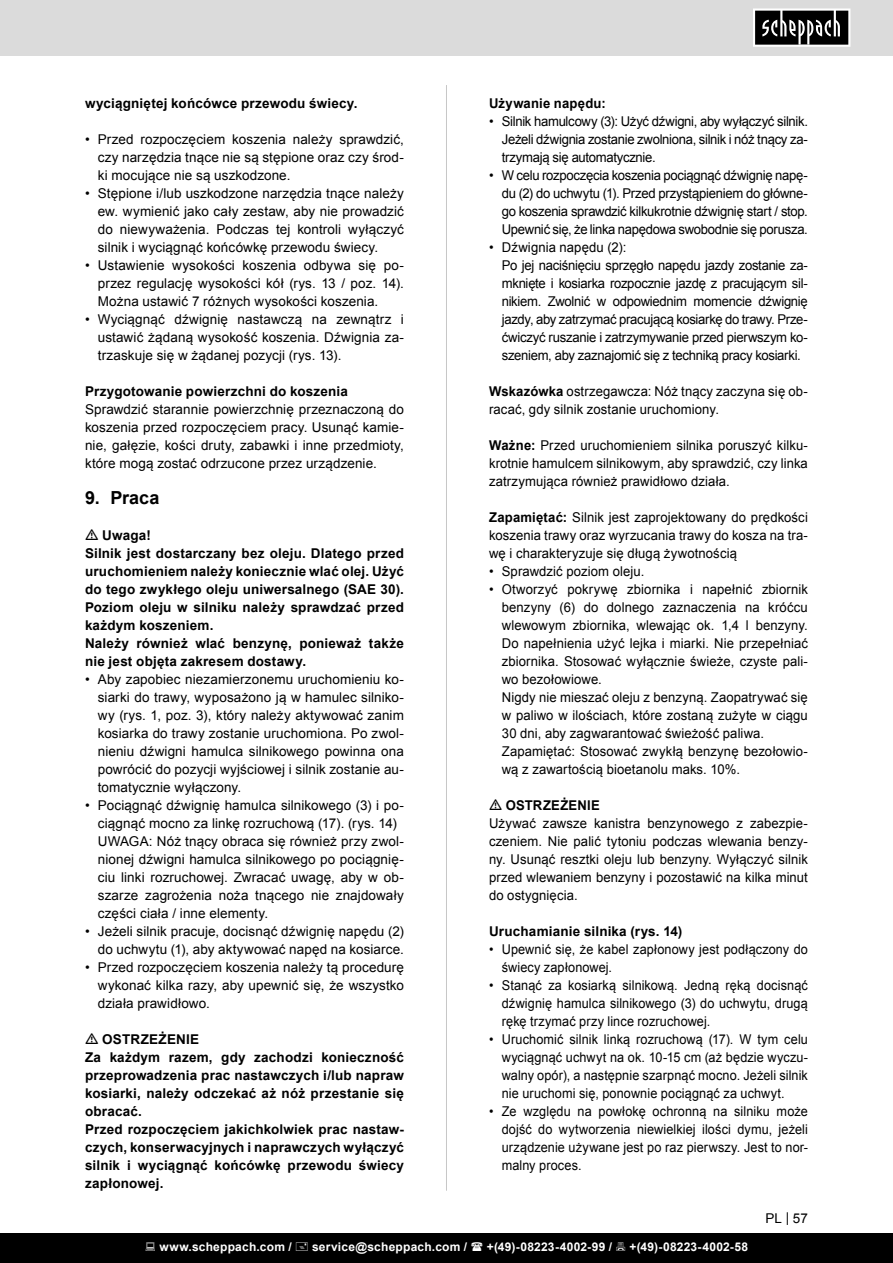
<style>
.page{position:relative;width:893px;height:1263px;background:#fff}
.page>*{position:absolute;margin:0;border:0;box-sizing:border-box;transform-origin:0 0}
.t1{font:700 18px "Arial";color:#000}
.t2{font:13.5px/18px "Arial";letter-spacing:.005em;color:#000;text-align:justify}
.t3{font:700 13.5px/18px "Arial";letter-spacing:.015em;color:#000;text-align:justify}
.t4{font:13.5px/18px "Arial";letter-spacing:.005em;color:#000;text-align:justify;scale:.94 1}
.t5{font:700 12px "Arial";letter-spacing:.02em;color:#fff}
.s1{font-weight:700}
</style>
<div class="page">
<div style="left:0;top:0;width:893px;height:55px;background:#dbdbdb"></div>
<svg style="left:753px;top:9px;width:97px;height:38px;background:#4e4e4e"></svg>
<hr style="left:446px;top:85px;width:1px;height:1106px;background:#c7c7c7">
<div style="left:0;top:1233px;width:893px;height:30px;background:#000"></div>
<p class="t3" style="left:85px;top:95px;width:274px">wyciągniętej końcówce przewodu świecy.</p>
<p class="t2" style="left:98px;top:130px;width:308px;text-indent:-13px">• Przed rozpoczęciem koszenia należy sprawdzić, czy narzędzia tnące nie są stępione oraz czy środ&shy;ki mocujące nie są uszkodzone.</p>
<p class="t2" style="left:98px;top:184px;width:308px;text-indent:-13px">• Stępione i/lub uszkodzone narzędzia tnące należy ew. wymienić jako cały zestaw, aby nie prowadzić do niewyważenia. Podczas tej kontroli wyłączyć silnik i wyciągnąć końcówkę przewodu świecy.</p>
<p class="t2" style="left:98px;top:256px;width:308px;text-indent:-13px">• Ustawienie wysokości koszenia odbywa się po&shy;przez regulację wysokości kół (rys. 13 / poz. 14).<br>Można ustawić 7 różnych wysokości koszenia.</p>
<p class="t2" style="left:98px;top:310px;width:308px;text-indent:-13px">• Wyciągnąć dźwignię nastawczą na zewnątrz i ustawić żądaną wysokość koszenia. Dźwignia za&shy;trzaskuje się w żądanej pozycji (rys. 13).</p>
<p class="t3" style="left:85px;top:383px;width:265px">Przygotowanie powierzchni do koszenia</p>
<p class="t2" style="left:85px;top:400px;width:320px">Sprawdzić starannie powierzchnię przeznaczoną do koszenia przed rozpoczęciem pracy. Usunąć kamie&shy;nie, gałęzie, kości druty, zabawki i inne przedmioty, które mogą zostać odrzucone przez urządzenie.</p>
<p class="t1" style="left:85px;top:486px;width:76px">9. Praca</p>
<p class="t3" style="left:102px;top:527px;width:50px">Uwaga!</p>
<p class="t3" style="left:85px;top:545px;width:320px">Silnik jest dostarczany bez oleju. Dlatego przed uruchomieniem należy koniecznie wlać olej. Użyć do tego zwykłego oleju uniwersalnego (SAE 30).<br>Poziom oleju w silniku należy sprawdzać przed każdym koszeniem.</p>
<p class="t3" style="left:85px;top:635px;width:320px">Należy również wlać benzynę, ponieważ także nie jest objęta zakresem dostawy.</p>
<p class="t2" style="left:98px;top:670px;width:308px;text-indent:-13px">• Aby zapobiec niezamierzonemu uruchomieniu ko&shy;siarki do trawy, wyposażono ją w hamulec silniko&shy;wy (rys. 1, poz. 3), który należy aktywować zanim kosiarka do trawy zostanie uruchomiona. Po zwol&shy;nieniu dźwigni hamulca silnikowego powinna ona powrócić do pozycji wyjściowej i silnik zostanie au&shy;tomatycznie wyłączony.</p>
<p class="t2" style="left:85px;top:796px;width:320px;text-align:center">• Pociągnąć dźwignię hamulca silnikowego (3) i po&shy;ciągnąć mocno za linkę rozruchową (17). (rys. 14)</p>
<p class="t2" style="left:98px;top:832px;width:308px">UWAGA: Nóż tnący obraca się również przy zwol&shy;nionej dźwigni hamulca silnikowego po pociągnię&shy;ciu linki rozruchowej. Zwracać uwagę, aby w ob&shy;szarze zagrożenia noża tnącego nie znajdowały części ciała / inne elementy.</p>
<p class="t2" style="left:85px;top:922px;width:320px;text-align:right">• Jeżeli silnik pracuje, docisnąć dźwignię napędu (2) do uchwytu (1), aby aktywować napęd na kosiarce.</p>
<p class="t2" style="left:98px;top:958px;width:308px;text-indent:-13px">• Przed rozpoczęciem koszenia należy tą procedurę wykonać kilka razy, aby upewnić się, że wszystko działa prawidłowo.</p>
<p class="t3" style="left:102px;top:1031px;width:98px">OSTRZEŻENIE</p>
<p class="t3" style="left:85px;top:1049px;width:320px">Za każdym razem, gdy zachodzi konieczność przeprowadzenia prac nastawczych i/lub napraw kosiarki, należy odczekać aż nóż przestanie się obracać.</p>
<p class="t3" style="left:85px;top:1121px;width:320px">Przed rozpoczęciem jakichkolwiek prac nastaw&shy;czych, konserwacyjnych i naprawczych wyłączyć silnik i wyciągnąć końcówkę przewodu świecy zapłonowej.</p>
<p class="t3" style="left:489px;top:95px;width:118px">Używanie napędu:</p>
<p class="t2" style="left:502px;top:112px;width:308px;text-indent:-13px">• Silnik hamulcowy (3): Użyć dźwigni, aby wyłączyć silnik.<br>Jeżeli dźwignia zostanie zwolniona, silnik i nóż tnący za&shy;trzymają się automatycznie.</p>
<p class="t2" style="left:502px;top:166px;width:308px;text-indent:-13px">• W celu rozpoczęcia koszenia pociągnąć dźwignię napę&shy;du (2) do uchwytu (1). Przed przystąpieniem do główne&shy;go koszenia sprawdzić kilkukrotnie dźwignię start / stop.<br>Upewnić się, że linka napędowa swobodnie się porusza.</p>
<p class="t2" style="left:489px;top:238px;width:139px">• Dźwignia napędu (2):</p>
<p class="t2" style="left:502px;top:256px;width:308px">Po jej naciśnięciu sprzęgło napędu jazdy zostanie za&shy;mknięte i kosiarka rozpocznie jazdę z pracującym sil&shy;nikiem. Zwolnić w odpowiednim momencie dźwignię jazdy, aby zatrzymać pracującą kosiarkę do trawy. Prze&shy;ćwiczyć ruszanie i zatrzymywanie przed pierwszym ko&shy;szeniem, aby zaznajomić się z techniką pracy kosiarki.</p>
<p class="t2" style="left:489px;top:382px;width:320px"><span class="s1">Wskazówka</span> ostrzegawcza: Nóż tnący zaczyna się ob&shy;racać, gdy silnik zostanie uruchomiony.</p>
<p class="t2" style="left:489px;top:436px;width:320px"><span class="s1">Ważne:</span> Przed uruchomieniem silnika poruszyć kilku&shy;krotnie hamulcem silnikowym, aby sprawdzić, czy linka zatrzymująca również prawidłowo działa.</p>
<p class="t2" style="left:489px;top:508px;width:320px"><span class="s1">Zapamiętać:</span> Silnik jest zaprojektowany do prędkości koszenia trawy oraz wyrzucania trawy do kosza na tra&shy;wę i charakteryzuje się długą żywotnością</p>
<p class="t2" style="left:489px;top:562px;width:157px">• Sprawdzić poziom oleju.</p>
<p class="t2" style="left:502px;top:580px;width:308px;text-indent:-13px">• Otworzyć pokrywę zbiornika i napełnić zbiornik benzyny (6) do dolnego zaznaczenia na króćcu wlewowym zbiornika, wlewając ok. 1,4 l benzyny.<br>Do napełnienia użyć lejka i miarki. Nie przepełniać zbiornika. Stosować wyłącznie świeże, czyste pali&shy;wo bezołowiowe.</p>
<p class="t2" style="left:502px;top:688px;width:308px">Nigdy nie mieszać oleju z benzyną. Zaopatrywać się w paliwo w ilościach, które zostaną zużyte w ciągu 30 dni, aby zagwarantować świeżość paliwa.</p>
<p class="t2" style="left:502px;top:742px;width:308px">Zapamiętać: Stosować zwykłą benzynę bezołowio&shy;wą z zawartością bioetanolu maks. 10%.</p>
<p class="t3" style="left:506px;top:797px;width:95px">OSTRZEŻENIE</p>
<p class="t2" style="left:489px;top:814px;width:320px">Używać zawsze kanistra benzynowego z zabezpie&shy;czeniem. Nie palić tytoniu podczas wlewania benzy&shy;ny. Usunąć resztki oleju lub benzyny. Wyłączyć silnik przed wlewaniem benzyny i pozostawić na kilka minut do ostygnięcia.</p>
<p class="t3" style="left:489px;top:923px;width:195px">Uruchamianie silnika (rys. 14)</p>
<p class="t4" style="left:502px;top:940px;width:327px;text-indent:-13px">• Upewnić się, że kabel zapłonowy jest podłączony do świecy zapłonowej.</p>
<p class="t4" style="left:502px;top:976px;width:327px;text-indent:-13px">• Stanąć za kosiarką silnikową. Jedną ręką docisnąć dźwignię hamulca silnikowego (3) do uchwytu, drugą rękę trzymać przy lince rozruchowej.</p>
<p class="t4" style="left:502px;top:1030px;width:327px;text-indent:-13px">• Uruchomić silnik linką rozruchową (17). W tym celu wyciągnąć uchwyt na ok. 10-15 cm (aż będzie wyczu&shy;walny opór), a następnie szarpnąć mocno. Jeżeli silnik nie uruchomi się, ponownie pociągnąć za uchwyt.</p>
<p class="t4" style="left:502px;top:1102px;width:327px;text-indent:-13px">• Ze względu na powłokę ochronną na silniku może dojść do wytworzenia niewielkiej ilości dymu, jeżeli urządzenie używane jest po raz pierwszy. Jest to nor&shy;malny proces.</p>
<p class="t2" style="left:765px;top:1210px;width:44px">PL | 57</p>
<p class="t5" style="left:159px;top:1239px;width:134px">www.scheppach.com /</p>
<p class="t5" style="left:312px;top:1239px;width:157px">service@scheppach.com /</p>
<p class="t5" style="left:487px;top:1239px;width:127px">+(49)-08223-4002-99 /</p>
<p class="t5" style="left:629px;top:1239px;width:120px">+(49)-08223-4002-58</p>
</div>
